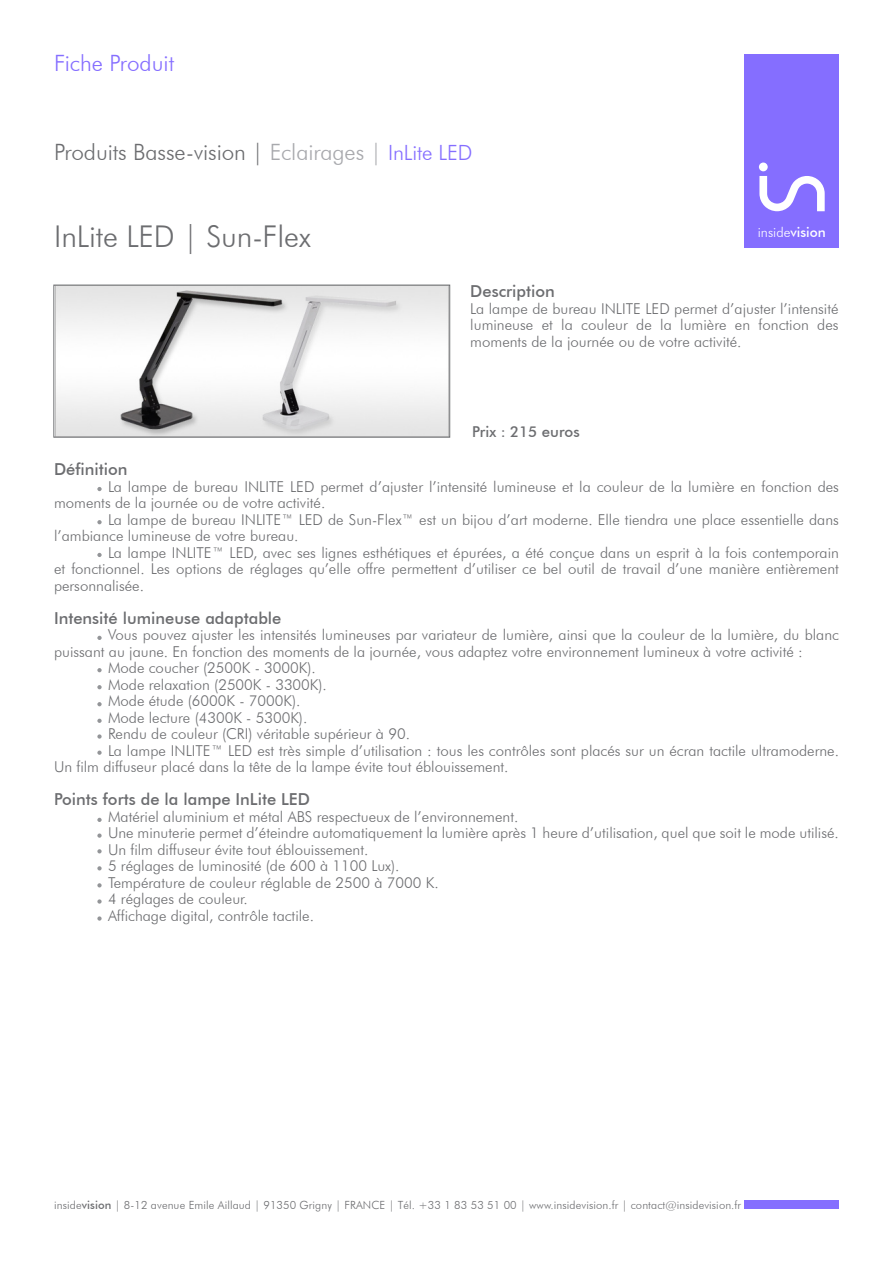
<style>
.page{position:relative;width:893px;height:1263px;background:#fff}
.page>*{position:absolute;margin:0;border:0;box-sizing:border-box;transform-origin:0 0}
.t1{font:300 30px "Futura BT";letter-spacing:-.005em;color:#6c6d70}
.t2{font:300 22.5px "Futura BT";letter-spacing:-.005em;color:#6c6d70}
.t3{font:300 22.5px "Futura BT";color:#856eff}
.t4{font:500 16.5px "Futura BT";color:#6c6d70}
.t5{font:300 15px/16.5px "Futura BT";color:#6c6d70}
.t6{font:500 15px "Futura BT";color:#6c6d70}
.t7{font:300 13.65px "Futura BT";color:#fff}
.t8{font:300 11.25px "Futura BT";letter-spacing:.01em;color:#6c6d70}
.s1{color:#a8a9ad}
.s2{font-size:21px;color:#856eff}
.s3{font-weight:500}
</style>
<div class="page">
<div style="left:744px;top:1201px;width:95px;height:8px;background:#856eff"></div>
<div style="left:744px;top:54px;width:95px;height:193px;background:#856eff"></div>
<svg style="left:759px;top:176px;width:66px;height:35px"></svg>
<div style="left:759px;top:163px;width:9px;height:8px;background:#fff;border-radius:50%"></div>
<img style="left:55px;top:287px;width:393px;height:149px">
<svg style="left:97px;top:487px;width:5px;height:4px"></svg>
<svg style="left:97px;top:750px;width:5px;height:5px"></svg>
<svg style="left:97px;top:734px;width:5px;height:5px"></svg>
<svg style="left:97px;top:719px;width:5px;height:4px"></svg>
<svg style="left:97px;top:702px;width:5px;height:4px"></svg>
<svg style="left:97px;top:685px;width:5px;height:4px"></svg>
<svg style="left:97px;top:668px;width:5px;height:4px"></svg>
<svg style="left:97px;top:916px;width:5px;height:5px"></svg>
<svg style="left:97px;top:636px;width:5px;height:4px"></svg>
<svg style="left:97px;top:899px;width:5px;height:5px"></svg>
<svg style="left:97px;top:883px;width:5px;height:4px"></svg>
<svg style="left:97px;top:866px;width:5px;height:4px"></svg>
<svg style="left:97px;top:849px;width:5px;height:4px"></svg>
<svg style="left:97px;top:833px;width:5px;height:5px"></svg>
<svg style="left:97px;top:818px;width:5px;height:4px"></svg>
<svg style="left:97px;top:553px;width:5px;height:4px"></svg>
<svg style="left:97px;top:520px;width:5px;height:4px"></svg>
<div style="left:53px;top:285px;width:397px;height:153px;border:1px solid #6c6d70"></div>
<h2 class="t3" style="left:54px;top:49px;width:122px">Fiche Produit</h2>
<h2 class="t2" style="left:54px;top:138px;width:420px">Produits Basse-vision | <span class="s1">Eclairages |</span> <span class="s2">InLite LED</span></h2>
<h1 class="t1" style="left:54px;top:218px;width:258px">InLite LED | Sun-Flex</h1>
<p class="t7" style="left:758px;top:224px;width:70px">inside<span class="s3">vision</span></p>
<p class="t4" style="left:470px;top:282px;width:86px">Description</p>
<p class="t5" style="left:470px;top:300px;width:370px;text-align:justify">La lampe de bureau INLITE LED permet d’ajuster l’intensité lumineuse et la couleur de la lumière en fonction des moments de la journée ou de votre activité.</p>
<p class="t6" style="left:472px;top:422px;width:109px">Prix : 215 euros</p>
<p class="t4" style="left:54px;top:459px;width:75px">Définition</p>
<p class="t5" style="left:54px;top:478px;width:786px;text-indent:54px">La lampe de bureau INLITE LED permet d’ajuster l’intensité lumineuse et la couleur de la lumière en fonction des moments de la journée ou de votre activité.</p>
<p class="t5" style="left:54px;top:511px;width:786px;text-indent:54px">La lampe de bureau INLITE™ LED de Sun-Flex™ est un bijou d’art moderne. Elle tiendra une place essentielle dans l’ambiance lumineuse de votre bureau.</p>
<p class="t5" style="left:54px;top:544px;width:786px;text-align:justify;text-indent:54px">La lampe INLITE™ LED, avec ses lignes esthétiques et épurées, a été conçue dans un esprit à la fois contemporain et fonctionnel. Les options de réglages qu’elle offre permettent d’utiliser ce bel outil de travail d’une manière entièrement personnalisée.</p>
<p class="t4" style="left:54px;top:608px;width:229px">Intensité lumineuse adaptable</p>
<p class="t5" style="left:108px;top:626px;width:732px">Vous pouvez ajuster les intensités lumineuses par variateur de lumière, ainsi que la couleur de la lumière, du blanc</p>
<p class="t5" style="left:54px;top:643px;width:750px">puissant au jaune. En fonction des moments de la journée, vous adaptez votre environnement lumineux à votre activité :</p>
<p class="t5" style="left:108px;top:659px;width:209px">Mode coucher (2500K - 3000K).</p>
<p class="t5" style="left:108px;top:676px;width:220px">Mode relaxation (2500K - 3300K).</p>
<p class="t5" style="left:108px;top:692px;width:194px">Mode étude (6000K - 7000K).</p>
<p class="t5" style="left:108px;top:709px;width:201px">Mode lecture (4300K - 5300K).</p>
<p class="t5" style="left:108px;top:725px;width:303px">Rendu de couleur (CRI) véritable supérieur à 90.</p>
<p class="t5" style="left:108px;top:742px;width:732px">La lampe INLITE™ LED est très simple d’utilisation : tous les contrôles sont placés sur un écran tactile ultramoderne.</p>
<p class="t5" style="left:54px;top:758px;width:456px">Un film diffuseur placé dans la tête de la lampe évite tout éblouissement.</p>
<p class="t4" style="left:54px;top:789px;width:257px">Points forts de la lampe InLite LED</p>
<p class="t5" style="left:108px;top:808px;width:732px">Matériel aluminium et métal ABS respectueux de l’environnement.<br>Une minuterie permet d’éteindre automatiquement la lumière après 1 heure d’utilisation, quel que soit le mode utilisé.<br>Un film diffuseur évite tout éblouissement.<br>5 réglages de luminosité (de 600 à 1100 Lux).<br>Température de couleur réglable de 2500 à 7000 K.<br>4 réglages de couleur.<br>Affichage digital, contrôle tactile.</p>
<p class="t8" style="left:54px;top:1198px;width:688px">inside<span class="s3">vision</span> | 8-12 avenue Emile Aillaud | 91350 Grigny | FRANCE | Tél. +33 1 83 53 51 00 | www.insidevision.fr | contact@insidevision.fr</p>
</div>
